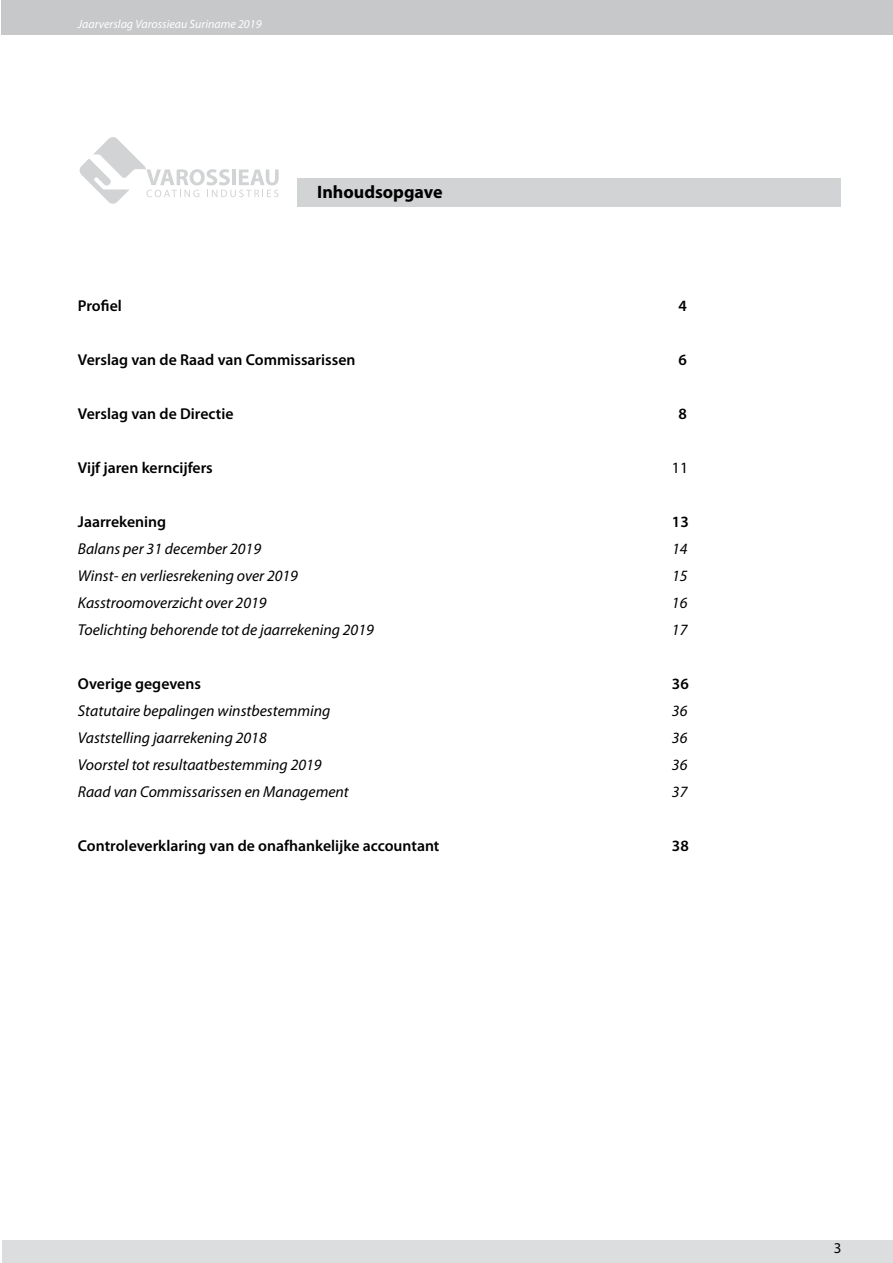
<style>
.page{position:relative;width:893px;height:1263px;background:#fff}
.page>*{position:absolute;margin:0;border:0;box-sizing:border-box;transform-origin:0 0}
.t1{font:700 18px "Myriad Pro";color:#000}
.t2{font:italic 15.75px "Myriad Pro";color:#000}
.t3{font:600 15.75px "Myriad Pro";color:#000}
.t4{font:15.75px "Myriad Pro";color:#000}
.t5{font:15px "Myriad Pro";color:#000}
.t6{font:italic 12px "Myriad Pro";color:#fff}
</style>
<div class="page">
<div style="left:2px;top:1240px;width:891px;height:23px;background:#dcddde"></div>
<div style="left:2px;top:0;width:891px;height:34px;background:#c7c8ca"></div>
<svg style="left:79px;top:137px;width:200px;height:67px"></svg>
<div style="left:297px;top:178px;width:544px;height:28px;background:#d1d3d4"></div>
<p class="t6" style="left:78px;top:16px;width:185px">Jaarverslag Varossieau Suriname 2019</p>
<p class="t1" style="left:317px;top:181px;width:127px">Inhoudsopgave</p>
<p class="t3" style="left:78px;top:295px;width:45px">Profiel</p>
<p class="t3" style="left:678px;top:295px;width:10px">4</p>
<p class="t3" style="left:78px;top:349px;width:279px">Verslag van de Raad van Commissarissen</p>
<p class="t3" style="left:678px;top:349px;width:10px">6</p>
<p class="t3" style="left:78px;top:403px;width:157px">Verslag van de Directie</p>
<p class="t3" style="left:678px;top:403px;width:10px">8</p>
<p class="t3" style="left:78px;top:457px;width:136px">Vijf jaren kerncijfers</p>
<p class="t4" style="left:672px;top:458px;width:18px">11</p>
<p class="t3" style="left:78px;top:511px;width:90px">Jaarrekening</p>
<p class="t3" style="left:672px;top:511px;width:18px">13</p>
<p class="t2" style="left:78px;top:539px;width:185px">Balans per 31 december 2019</p>
<p class="t2" style="left:672px;top:539px;width:17px">14</p>
<p class="t2" style="left:78px;top:566px;width:222px">Winst- en verliesrekening over 2019</p>
<p class="t2" style="left:672px;top:566px;width:17px">15</p>
<p class="t2" style="left:78px;top:593px;width:190px">Kasstroomoverzicht over 2019</p>
<p class="t2" style="left:672px;top:593px;width:17px">16</p>
<p class="t2" style="left:78px;top:620px;width:297px">Toelichting behorende tot de jaarrekening 2019</p>
<p class="t2" style="left:672px;top:620px;width:17px">17</p>
<p class="t3" style="left:78px;top:673px;width:125px">Overige gegevens</p>
<p class="t3" style="left:672px;top:673px;width:18px">36</p>
<p class="t2" style="left:78px;top:701px;width:254px">Statutaire bepalingen winstbestemming</p>
<p class="t2" style="left:672px;top:701px;width:17px">36</p>
<p class="t2" style="left:78px;top:728px;width:190px">Vaststelling jaarrekening 2018</p>
<p class="t2" style="left:672px;top:728px;width:17px">36</p>
<p class="t2" style="left:78px;top:755px;width:245px">Voorstel tot resultaatbestemming 2019</p>
<p class="t2" style="left:672px;top:755px;width:17px">36</p>
<p class="t2" style="left:78px;top:782px;width:272px">Raad van Commissarissen en Management</p>
<p class="t2" style="left:672px;top:782px;width:17px">37</p>
<p class="t3" style="left:78px;top:835px;width:363px">Controleverklaring van de onafhankelijke accountant</p>
<p class="t3" style="left:672px;top:835px;width:18px">38</p>
<p class="t5" style="left:834px;top:1239px;width:9px">3</p>
</div>
